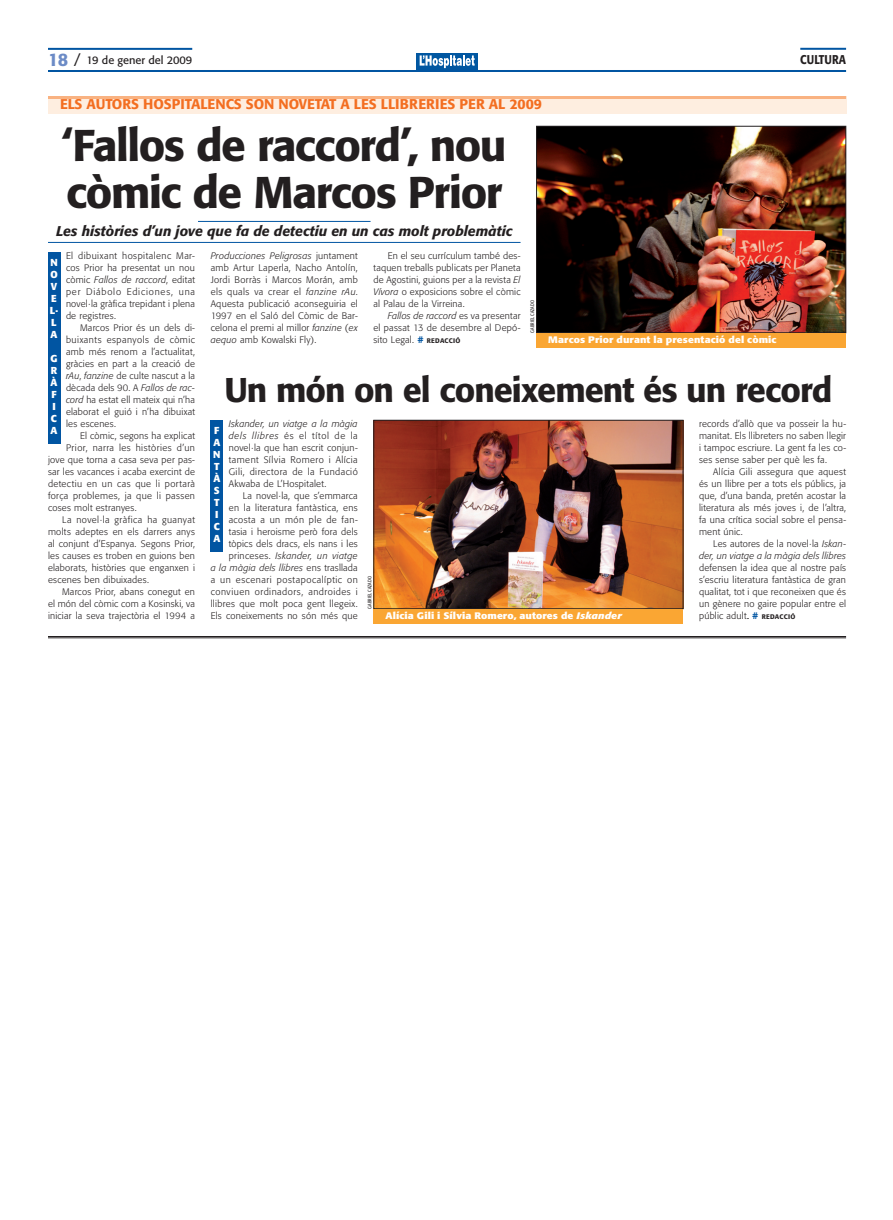
<style>
.page{position:relative;width:893px;height:1220px;background:#fff}
.page>*{position:absolute;margin:0;border:0;box-sizing:border-box;transform-origin:0 0}
.títol_34_38{font:500 44px/47px "Formata";letter-spacing:-.035em;color:#231f20}
.títol_34_38-2{font:500 34px "Formata";letter-spacing:-.03em;color:#231f20}
.subtítol_4cols_baix{font:italic 500 14px "Formata";color:#231f20}
.t1{font:500 14px "Formata";color:#f36e21}
.capçalera_parell{font:500 12.6px "Formata";letter-spacing:.01em;color:#231f20;scale:.85 1}
.t2{font:11px "Formata";color:#231f20}
.text_barri_esport{font:700 10px "Formata";color:#fff}
.text{font:300 9.4px/12px "Formata";letter-spacing:.025em;color:#231f20;text-align:justify}
.text_1a{font:300 9.4px/12px "Formata";letter-spacing:.035em;color:#231f20;text-align:justify}
.peus_de_foto{font:700 9.4px "Formata";letter-spacing:.01em;color:#fff;scale:1.1 1}
.text-2{font:300 9.4px "Formata";letter-spacing:.05em;color:#231f20}
.nom_fotògraf{font:5px "Formata";letter-spacing:.02em;color:#231f20;scale:.8 1}
.s1{font-weight:500;font-size:18px;color:#6c8bc6}
.s2{font-size:14px}
.s3{font-style:italic}
.s4{font-weight:500;color:#0155a2}
.s5{font-weight:500;font-size:6.6px}
</style>
<div class="page">
<div style="left:416px;top:54px;width:62px;height:16px;background:#0157a1"></div>
<svg style="left:420px;top:55px;width:55px;height:13px"></svg>
<hr style="left:48px;top:70px;width:798px;height:2px;background:#0155a2">
<hr style="left:48px;top:48px;width:144px;height:2px;background:#0155a2">
<hr style="left:48px;top:636px;width:798px;height:1px;background:#231f20">
<hr style="left:48px;top:638px;width:798px;height:1px;background:#231f20">
<hr style="left:198px;top:221px;width:172px;height:1px;background:#0155a2">
<hr style="left:48px;top:242px;width:472px;height:1px;background:#0155a2">
<div style="left:48px;top:252px;width:12px;height:192px;background:#0155a2"></div>
<img style="left:538px;top:128px;width:306px;height:203px">
<div style="left:536px;top:126px;width:310px;height:207px;border:1px solid #231f20"></div>
<div style="left:536px;top:333px;width:310px;height:15px;background:#faa633"></div>
<div style="left:211px;top:420px;width:12px;height:132px;background:#0155a2"></div>
<img style="left:376px;top:422px;width:305px;height:185px">
<div style="left:374px;top:420px;width:309px;height:189px;border:1px solid #231f20"></div>
<div style="left:374px;top:609px;width:309px;height:15px;background:#faa633"></div>
<div style="left:48px;top:96px;width:798px;height:18px;background:#feeee0"></div>
<hr style="left:48px;top:96px;width:798px;height:3px;background:#f9b281">
<hr style="left:800px;top:48px;width:46px;height:2px;background:#0155a2">
<p class="t2" style="left:48px;top:53px;width:146px"><span class="s1">18</span> <span class="s2">/</span> 19 de gener del 2009</p>
<p class="t1" style="left:60px;top:96px;width:256px">ELS AUTORS HOSPITALENCS SóN Novetat</p>
<p class="t1" style="left:340px;top:96px;width:22px">a les</p>
<p class="t1" style="left:381px;top:96px;width:38px">llibreries</p>
<p class="t1" style="left:459px;top:96px;width:10px">per</p>
<p class="t1" style="left:489px;top:96px;width:55px">al 2009</p>
<p class="capçalera_parell" style="left:800px;top:52px;width:55px">cultura</p>
<p class="títol_34_38" style="left:62px;top:122px;width:446px">‘Fallos de raccord’, nou còmic de Marcos Prior</p>
<p class="subtítol_4cols_baix" style="left:56px;top:222px;width:458px">Les històries d’un jove que fa de detectiu en un cas molt problemàtic</p>
<p class="text_1a" style="left:66px;top:250px;width:131px">El dibuixant hospitalenc Mar&shy;cos Prior ha presentat un nou còmic <span class="s3">Fallos de raccord</span>, editat per Diábolo Ediciones, una novel·la gràfica trepidant i plena de registres.</p>
<p class="text" style="left:66px;top:322px;width:131px;text-indent:14px">Marcos Prior és un dels di&shy;buixants espanyols de còmic amb més renom a l’actualitat, gràcies en part a la creació de <span class="s3">rAu</span>, <span class="s3">fanzine</span> de culte nascut a la dècada dels 90. A <span class="s3">Fallos de rac&shy;cord</span> ha estat ell mateix qui n’ha elaborat el guió i n’ha dibuixat les escenes.</p>
<p class="text" style="left:80px;top:430px;width:116px">El còmic, segons ha explicat</p>
<p class="text-2" style="left:66px;top:442px;width:130px">Prior, narra les històries d’un</p>
<p class="text" style="left:48px;top:454px;width:149px">jove que torna a casa seva per pas-</p>
<p class="text" style="left:48px;top:466px;width:149px">sar les vacances i acaba exercint de</p>
<p class="text" style="left:48px;top:478px;width:148px">detectiu en un cas que li portarà</p>
<p class="text" style="left:48px;top:490px;width:149px">força problemes, ja que li passen</p>
<p class="text" style="left:48px;top:502px;width:90px">coses molt estranyes.</p>
<p class="text" style="left:48px;top:514px;width:149px;text-indent:14px">La novel·la gràfica ha guanyat molts adeptes en els darrers anys al conjunt d’Espanya. Segons Prior, les causes es troben en guions ben elaborats, històries que enganxen i escenes ben dibuixades.</p>
<p class="text" style="left:48px;top:586px;width:149px;text-indent:14px">Marcos Prior, abans conegut en el món del còmic com a Kosinski, va iniciar la seva trajectòria el 1994 a</p>
<p class="text" style="left:211px;top:250px;width:149px"><span class="s3">Producciones Peligrosas</span> juntament amb Artur Laperla, Nacho Antolín, Jordi Borràs i Marcos Morán, amb els quals va crear el <span class="s3">fanzine rAu</span>.<br>Aquesta publicació aconseguiria el 1997 en el Saló del Còmic de Bar&shy;celona el premi al millor <span class="s3">fanzine</span> (<span class="s3">ex aequo</span> amb Kowalski Fly).</p>
<p class="text" style="left:373px;top:250px;width:149px;text-indent:14px">En el seu currículum també des&shy;taquen treballs publicats per Planeta de Agostini, guions per a la revista <span class="s3">El Vívora</span> o exposicions sobre el còmic al Palau de la Virreina.</p>
<p class="text" style="left:373px;top:310px;width:148px;text-indent:14px"><span class="s3">Fallos de raccord</span> es va presentar el passat 13 de desembre al Depó&shy;sito Legal. <span class="s4">#</span> <span class="s5">redacció</span></p>
<p class="text_barri_esport" style="left:50px;top:256px;width:9px">n</p>
<p class="text_barri_esport" style="left:50px;top:268px;width:9px">o</p>
<p class="text_barri_esport" style="left:51px;top:280px;width:8px">v</p>
<p class="text_barri_esport" style="left:51px;top:292px;width:7px">e</p>
<p class="text_barri_esport" style="left:50px;top:304px;width:10px">l·</p>
<p class="text_barri_esport" style="left:51px;top:316px;width:6px">L</p>
<p class="text_barri_esport" style="left:51px;top:328px;width:8px">a</p>
<p class="text_barri_esport" style="left:50px;top:352px;width:9px">g</p>
<p class="text_barri_esport" style="left:51px;top:364px;width:8px">r</p>
<p class="text_barri_esport" style="left:51px;top:376px;width:8px">à</p>
<p class="text_barri_esport" style="left:51px;top:388px;width:7px">f</p>
<p class="text_barri_esport" style="left:52px;top:400px;width:5px">i</p>
<p class="text_barri_esport" style="left:51px;top:412px;width:8px">c</p>
<p class="text_barri_esport" style="left:51px;top:424px;width:8px">a</p>
<p class="nom_fotògraf" style="left:529px;top:332px;width:42px;rotate:-90deg">gabriel cazado</p>
<p class="peus_de_foto" style="left:548px;top:334px;width:209px">Marcos Prior durant la presentació del còmic</p>
<p class="títol_34_38-2" style="left:224px;top:369px;width:609px">Un món on el coneixement és un record</p>
<p class="text_1a" style="left:229px;top:418px;width:131px"><span class="s3">Iskander, un viatge a la màgia dels llibres</span> és el títol de la no-vel·la que han escrit conjun&shy;tament Sílvia Romero i Alícia Gi-li, directora de la Fundació Akwaba de L’Hospitalet.</p>
<p class="text" style="left:211px;top:490px;width:149px;text-align:right">La novel·la, que s’emmarca<br>en la literatura fantàstica, ens acosta a un món ple de fan&shy;tasia i heroisme però fora dels tòpics dels dracs, els nans i les princeses. <span class="s3">Iskander, un viatge<br>a la màgia dels llibres</span> ens trasllada a un escenari postapocalíptic on conviuen ordinadors, androides i llibres que molt poca gent llegeix.<br>Els coneixements no són més que</p>
<p class="text" style="left:699px;top:418px;width:149px">records d’allò que va posseir la hu&shy;manitat. Els llibreters no saben llegir i tampoc escriure. La gent fa les co&shy;ses sense saber per què les fa.</p>
<p class="text" style="left:699px;top:466px;width:149px;text-indent:14px">Alícia Gili assegura que aquest és un llibre per a tots els públics, ja que, d’una banda, pretén acostar la literatura als més joves i, de l’altra, fa una crítica social sobre el pensa&shy;ment únic.</p>
<p class="text" style="left:699px;top:538px;width:149px;text-indent:14px">Les autores de la novel·la <span class="s3">Iskan&shy;der, un viatge a la màgia dels llibres </span>defensen la idea que al nostre país s’escriu literatura fantàstica de gran qualitat, tot i que reconeixen que és un gènere no gaire popular entre el públic adult. <span class="s4">#</span> <span class="s5">redacció</span></p>
<p class="text_barri_esport" style="left:214px;top:424px;width:7px">f</p>
<p class="text_barri_esport" style="left:213px;top:436px;width:8px">a</p>
<p class="text_barri_esport" style="left:213px;top:448px;width:9px">n</p>
<p class="text_barri_esport" style="left:214px;top:460px;width:7px">t</p>
<p class="text_barri_esport" style="left:213px;top:472px;width:8px">à</p>
<p class="text_barri_esport" style="left:214px;top:484px;width:7px">s</p>
<p class="text_barri_esport" style="left:214px;top:496px;width:7px">t</p>
<p class="text_barri_esport" style="left:215px;top:508px;width:5px">i</p>
<p class="text_barri_esport" style="left:214px;top:520px;width:8px">c</p>
<p class="text_barri_esport" style="left:213px;top:532px;width:8px">a</p>
<p class="nom_fotògraf" style="left:367px;top:608px;width:42px;rotate:-90deg">gabriel cazado</p>
<p class="peus_de_foto" style="left:386px;top:610px;width:216px">Alícia Gili i Sílvia Romero, autores de <span class="s3">Iskander</span></p>
</div>
